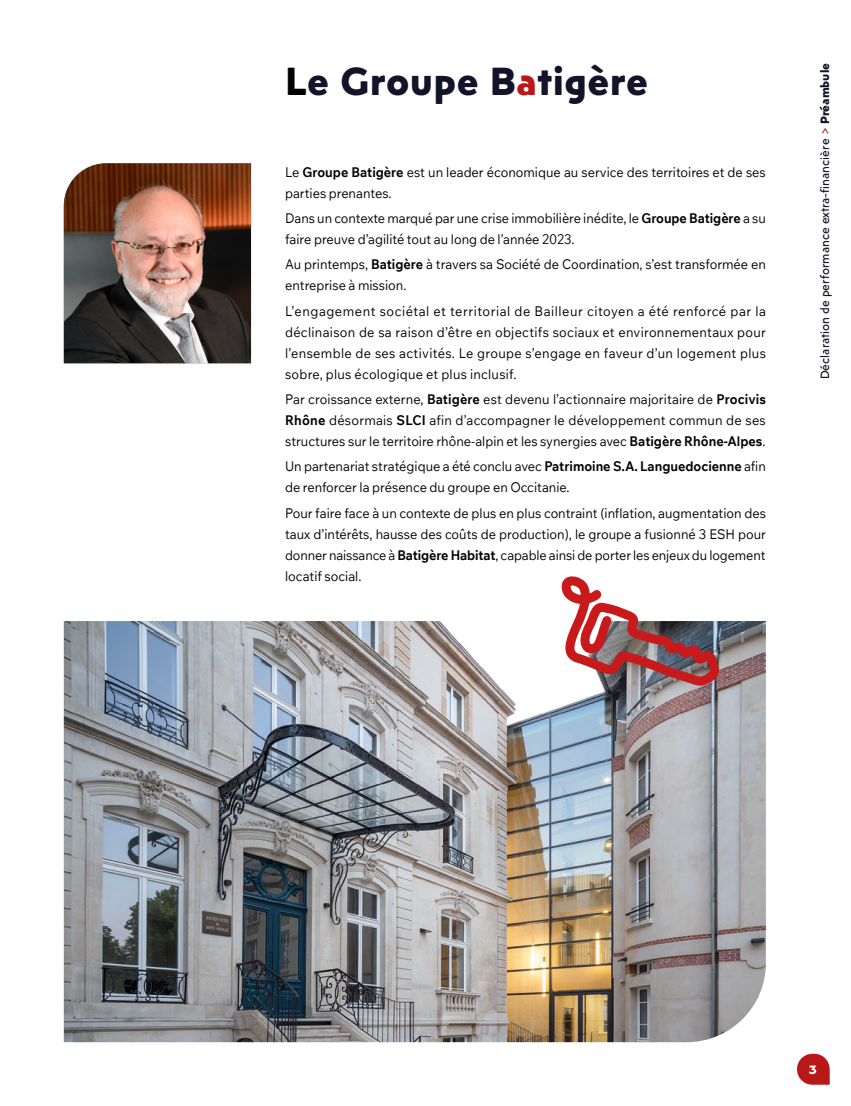
<style>
.page{position:relative;width:851px;height:1106px;background:#fff}
.page>*{position:absolute;margin:0;border:0;box-sizing:border-box;transform-origin:0 0}
.t1{font:700 39px "Posterama Text";letter-spacing:.01em;color:#131329}
.t2{font:13.5px/21px "Wix Madefor Text";color:#000;scale:.94 1}
.t3{font:12px "Posterama Text";color:#131329}
.t4{font:700 12px "Posterama Text";color:#fff}
.s1{color:#000}
.s2{color:#b91818}
.s3{font-weight:700}
</style>
<div class="page">
<img style="left:64px;top:163px;width:187px;height:200px">
<img style="left:64px;top:621px;width:701px;height:421px">
<svg style="left:555px;top:576px;width:169px;height:118px"></svg>
<svg style="left:797px;top:1053px;width:32px;height:31px"></svg>
<h1 class="t1" style="left:285px;top:55px;width:364px"><span class="s1">L</span>e Groupe B<span class="s2">a</span>tigère</h1>
<p class="t2" style="left:285px;top:161px;width:513px">Le <span class="s3">Groupe Batigère</span> est un leader économique au service des territoires et de ses parties prenantes.</p>
<p class="t2" style="left:285px;top:207px;width:513px">Dans un contexte marqué par une crise immobilière inédite, le <span class="s3">Groupe Batigère</span> a su faire preuve d’agilité tout au long de l’année 2023.</p>
<p class="t2" style="left:285px;top:253px;width:513px">Au printemps, <span class="s3">Batigère</span> à travers sa Société de Coordination, s’est transformée en entreprise à mission.</p>
<p class="t2" style="left:285px;top:299px;width:513px;text-align:justify">L’engagement sociétal et territorial de Bailleur citoyen a été renforcé par la déclinaison de sa raison d’être en objectifs sociaux et environnementaux pour l’ensemble de ses activités. Le groupe s’engage en faveur d’un logement plus sobre, plus écologique et plus inclusif.</p>
<p class="t2" style="left:285px;top:388px;width:513px;text-align:justify">Par croissance externe, <span class="s3">Batigère</span> est devenu l’actionnaire majoritaire de <span class="s3">Procivis Rhône</span> désormais <span class="s3">SLCI</span> afin d’accompagner le développement commun de ses structures sur le territoire rhône-alpin et les synergies avec <span class="s3">Batigère Rhône-Alpes</span>.</p>
<p class="t2" style="left:285px;top:455px;width:513px">Un partenariat stratégique a été conclu avec <span class="s3">Patrimoine S.A. Languedocienne</span> afin de renforcer la présence du groupe en Occitanie.</p>
<p class="t2" style="left:285px;top:501px;width:513px;text-align:justify">Pour faire face à un contexte de plus en plus contraint (inflation, augmentation des taux d’intérêts, hausse des coûts de production), le groupe a fusionné 3 ESH pour donner naissance à <span class="s3">Batigère Habitat</span>, capable ainsi de porter les enjeux du logement locatif social.</p>
<p class="t3" style="left:817px;top:379px;width:317px;rotate:-90deg">Déclaration de performance extra-financière <span class="s2">&gt;</span> <span class="s3">Préambule</span></p>
<p class="t4" style="left:808px;top:1061px;width:9px">3</p>
</div>
